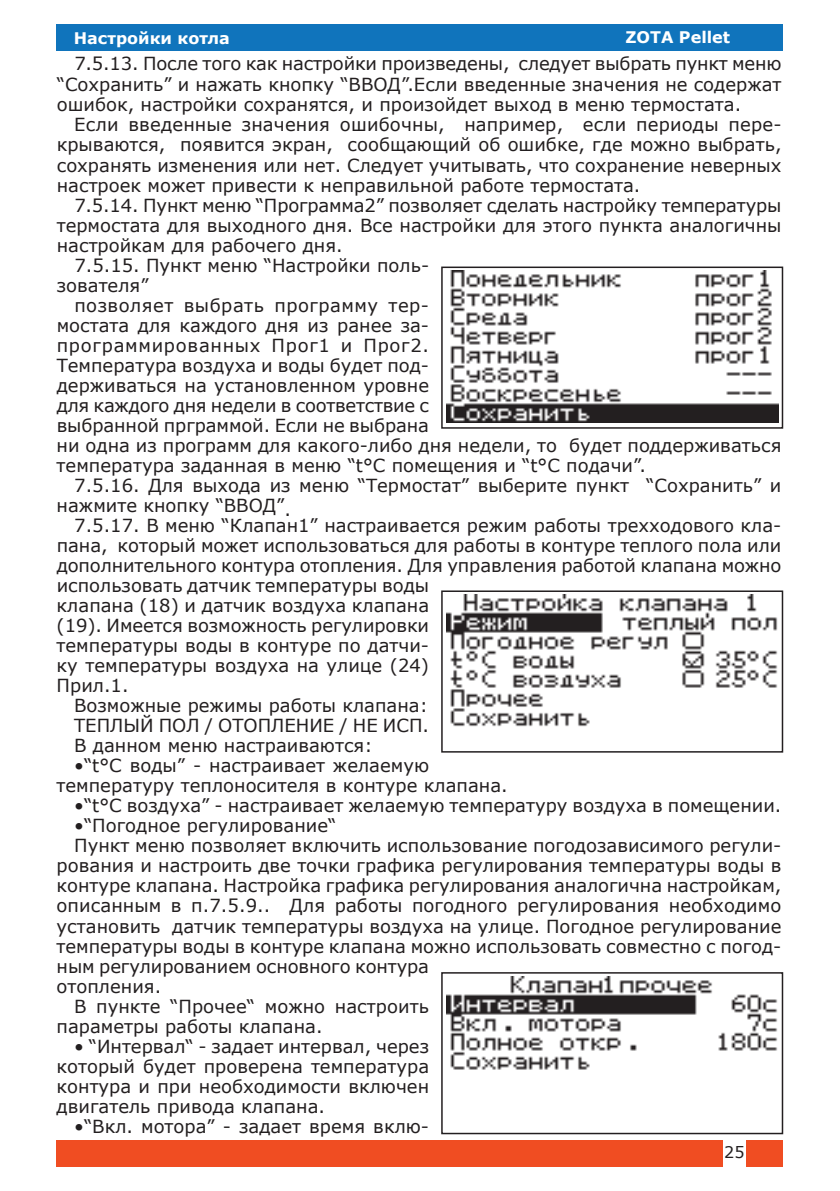
<style>
.page{position:relative;width:840px;height:1191px;background:#fff}
.page>*{position:absolute;margin:0;border:0;box-sizing:border-box;transform-origin:0 0}
.t1{font:18px/20.2px "Verdana";color:#231f20;text-align:justify}
.t2{font:18px "Verdana";letter-spacing:.025em;color:#231f20}
.t3{font:18px "Verdana";letter-spacing:.04em;color:#231f20}
.t4{font:700 16px "Verdana";color:#fff}
.t5{font:16px "Verdana";color:#231f20}
</style>
<div class="page">
<div style="left:57px;top:1140px;width:725px;height:27px;background:#f04d22"></div>
<div style="left:722px;top:1139px;width:23px;height:28px;background:#fff"></div>
<div style="left:57px;top:24px;width:725px;height:27px;background:#1074bc"></div>
<img style="left:446px;top:271px;width:332px;height:152px">
<div style="left:441px;top:266px;width:341px;height:163px;border:2px solid #231f20"></div>
<img style="left:446px;top:595px;width:332px;height:132px">
<div style="left:441px;top:590px;width:341px;height:162px;border:2px solid #231f20"></div>
<img style="left:446px;top:976px;width:332px;height:94px">
<div style="left:441px;top:972px;width:341px;height:162px;border:2px solid #231f20"></div>
<p class="t4" style="left:74px;top:27px;width:157px">Настройки котла</p>
<p class="t4" style="left:625px;top:26px;width:106px">ZOTA Pellet</p>
<p class="t1" style="left:57px;top:54px;width:726px;text-indent:18px">7.5.13. После того как настройки произведены, следует выбрать пункт меню “Сохранить” и нажать кнопку “ВВОД”.Если введенные значения не содержат ошибок, настройки сохранятся, и произойдет выход в меню термостата.</p>
<p class="t1" style="left:57px;top:114px;width:726px;text-indent:18px">Если введенные значения ошибочны, например, если периоды пере&shy;крываются, появится экран, сообщающий об ошибке, где можно выбрать, сохранять изменения или нет. Следует учитывать, что сохранение неверных настроек может привести к неправильной работе термостата.</p>
<p class="t1" style="left:74px;top:195px;width:708px">7.5.14. Пункт меню “Программа2” позволяет сделать настройку температуры</p>
<p class="t1" style="left:57px;top:215px;width:726px">термостата для выходного дня. Все настройки для этого пункта аналогичны</p>
<p class="t1" style="left:57px;top:235px;width:287px">настройкам для рабочего дня.</p>
<p class="t1" style="left:74px;top:255px;width:356px">7.5.15. Пункт меню “Настройки поль-</p>
<p class="t1" style="left:57px;top:275px;width:93px">зователя”</p>
<p class="t2" style="left:74px;top:293px;width:356px">позволяет выбрать программу тер-</p>
<p class="t1" style="left:57px;top:315px;width:374px">мостата для каждого дня из ранее за-</p>
<p class="t3" style="left:57px;top:333px;width:374px">программированных Прог1 и Прог2.</p>
<p class="t1" style="left:57px;top:355px;width:374px">Температура воздуха и воды будет под-</p>
<p class="t1" style="left:57px;top:375px;width:374px">держиваться на установленном уровне</p>
<p class="t1" style="left:57px;top:395px;width:373px">для каждого дня недели в соответствие с</p>
<p class="t1" style="left:57px;top:415px;width:373px">выбранной прграммой. Если не выбрана</p>
<p class="t1" style="left:57px;top:435px;width:726px">ни одна из программ для какого-либо дня недели, то будет поддерживаться</p>
<p class="t1" style="left:57px;top:455px;width:590px">температура заданная в меню “t°C помещения и “t°C подачи”.</p>
<p class="t1" style="left:74px;top:475px;width:708px">7.5.16. Для выхода из меню “Термостат” выберите пункт “Сохранить” и</p>
<p class="t1" style="left:57px;top:495px;width:236px">нажмите кнопку “ВВОД”.</p>
<p class="t1" style="left:74px;top:515px;width:708px">7.5.17. В меню “Клапан1” настраивается режим работы трехходового кла-</p>
<p class="t1" style="left:57px;top:535px;width:725px">пана, который может использоваться для работы в контуре теплого пола или</p>
<p class="t1" style="left:57px;top:555px;width:725px">дополнительного контура отопления. Для управления работой клапана можно</p>
<p class="t1" style="left:57px;top:575px;width:374px">использовать датчик температуры воды</p>
<p class="t1" style="left:57px;top:595px;width:374px">клапана (18) и датчик воздуха клапана</p>
<p class="t1" style="left:57px;top:615px;width:374px">(19). Имеется возможность регулировки</p>
<p class="t1" style="left:57px;top:635px;width:374px">температуры воды в контуре по датчи-</p>
<p class="t1" style="left:57px;top:655px;width:374px">ку температуры воздуха на улице (24)</p>
<p class="t1" style="left:57px;top:675px;width:73px">Прил.1.</p>
<p class="t1" style="left:74px;top:695px;width:355px">Возможные режимы работы клапана:</p>
<p class="t1" style="left:74px;top:715px;width:356px">ТЕПЛЫЙ ПОЛ / ОТОПЛЕНИЕ / НЕ ИСП.</p>
<p class="t1" style="left:74px;top:735px;width:300px">В данном меню настраиваются:</p>
<p class="t1" style="left:57px;top:755px;width:452px;text-indent:18px">•“t°C воды” - настраивает желаемую температуру теплоносителя в контуре клапана.</p>
<p class="t1" style="left:74px;top:795px;width:708px">•“t°C воздуха” - настраивает желаемую температуру воздуха в помещении.</p>
<p class="t1" style="left:74px;top:815px;width:263px">•“Погодное регулирование“</p>
<p class="t1" style="left:74px;top:835px;width:708px">Пункт меню позволяет включить использование погодозависимого регули-</p>
<p class="t1" style="left:57px;top:855px;width:726px">рования и настроить две точки графика регулирования температуры воды в</p>
<p class="t1" style="left:57px;top:875px;width:725px">контуре клапана. Настройка графика регулирования аналогична настройкам,</p>
<p class="t1" style="left:57px;top:895px;width:726px">описанным в п.7.5.9.. Для работы погодного регулирования необходимо</p>
<p class="t1" style="left:57px;top:915px;width:726px">установить датчик температуры воздуха на улице. Погодное регулирование</p>
<p class="t1" style="left:57px;top:935px;width:725px">температуры воды в контуре клапана можно использовать совместно с погод-</p>
<p class="t1" style="left:57px;top:955px;width:374px">ным регулированием основного контура</p>
<p class="t1" style="left:57px;top:975px;width:106px">отопления.</p>
<p class="t1" style="left:74px;top:995px;width:356px">В пункте “Прочее“ можно настроить</p>
<p class="t1" style="left:57px;top:1015px;width:267px">параметры работы клапана.</p>
<p class="t1" style="left:57px;top:1035px;width:374px;text-indent:18px">• “Интервал“ - задает интервал, через который будет проверена температура контура и при необходимости включен двигатель привода клапана.</p>
<p class="t1" style="left:74px;top:1115px;width:356px">•“Вкл. мотора” - задает время вклю-</p>
<p class="t5" style="left:723px;top:1141px;width:22px">25</p>
</div>
